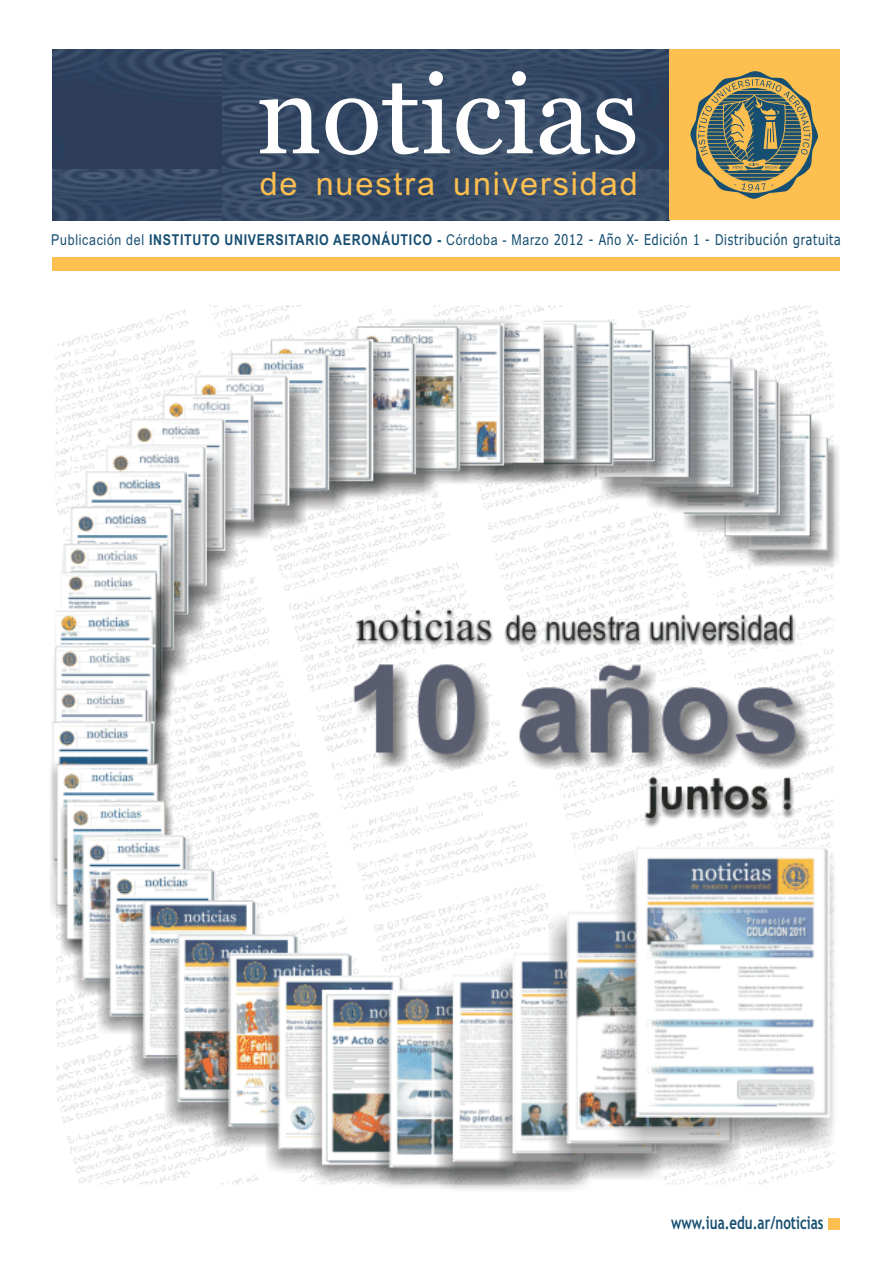
<style>
.page{position:relative;width:893px;height:1263px;background:#fff}
.page>*{position:absolute;margin:0;border:0;box-sizing:border-box;transform-origin:0 0}
.t1{font:32.4px "Arial";letter-spacing:.06em;color:#fdbf4f}
.t2{font:700 17.85px "Trebuchet MS";color:#174f72;scale:.74 1}
.t3{font:15px "Tahoma";letter-spacing:.06em;color:#174f72;scale:.83 1}
.s1{font-family:"Arial"}
.s2{font-family:"Arial";font-weight:700}
</style>
<div class="page">
<div style="left:828px;top:1218px;width:11px;height:12px;background:#fdbf4f"></div>
<svg style="left:52px;top:50px;width:617px;height:170px;fill:#334764"></svg>
<svg style="left:259px;top:71px;width:376px;height:84px"></svg>
<div style="left:669px;top:50px;width:170px;height:170px;background:#fdbf4f"></div>
<svg style="left:690px;top:71px;width:128px;height:128px"></svg>
<div style="left:52px;top:257px;width:787px;height:14px;background:#fdbf4f"></div>
<img style="left:50px;top:305px;width:789px;height:885px">
<h1 class="t1" style="left:260px;top:171px;width:379px">de nuestra universidad</h1>
<p class="t3" style="left:51px;top:234px;width:953px"><span class="s1">Publicación del</span> <span class="s2">INSTITUTO UNIVERSITARIO AERONÁUTICO -</span> <span class="s1">Córdoba - Marzo</span> 2012 - Año X- Edición 1 - Distribución gratuita</p>
<p class="t2" style="left:671px;top:1216px;width:207px">www.iua.edu.ar/noticias</p>
</div>
